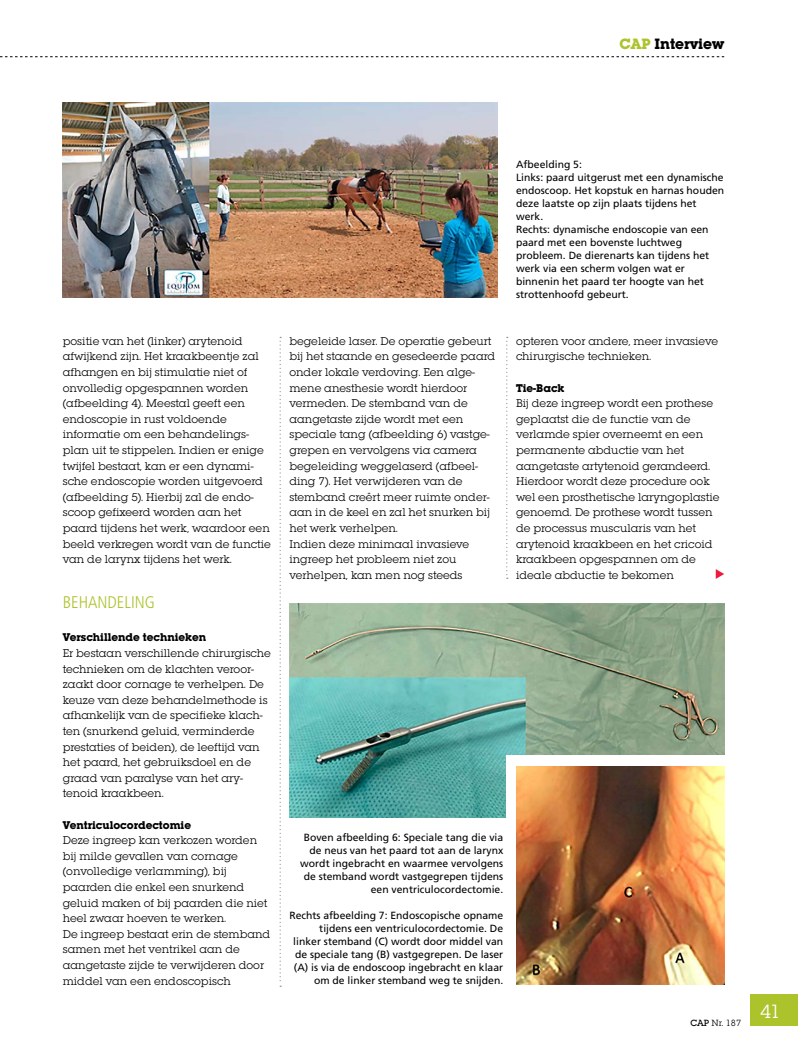
<style>
.page{position:relative;width:798px;height:1053px;background:#fff}
.page>*{position:absolute;margin:0;border:0;box-sizing:border-box;transform-origin:0 0}
.t1{font:20px "Lubalin Graph EF";color:#fff}
.t2{font:300 condensed 16.88px "Frutiger LT Std";color:#adc32b}
.t3{font:700 15.62px "Lubalin Graph EF";color:#000}
.t4{font:11.75px/15.6px "Lubalin Graph EF";color:#000}
.t5{font:700 11.75px "Lubalin Graph EF";color:#000}
.t6{font:10.38px/13px "Frutiger LT Std";color:#000;text-align:right}
.t7{font:9.38px "Lubalin Graph EF";color:#000}
.s1{color:#adc32b}
.s2{font-weight:500}
</style>
<div class="page">
<svg style="left:279px;top:337px;width:2px;height:649px"></svg>
<svg style="left:506px;top:337px;width:1px;height:242px"></svg>
<svg style="left:0;top:56px;width:724px;height:1px"></svg>
<img style="left:63px;top:102px;width:434px;height:196px">
<img style="left:289px;top:603px;width:435px;height:214px">
<div style="left:506px;top:755px;width:225px;height:82px;background:#fff"></div>
<img style="left:516px;top:766px;width:208px;height:218px">
<div style="left:749px;top:994px;width:48px;height:31px;background:#adc32b"></div>
<svg style="left:715px;top:569px;width:9px;height:10px"></svg>
<h3 class="t3" style="left:619px;top:34px;width:106px"><span class="s1">CAP</span> Interview</h3>
<p class="t4" style="left:63px;top:333px;width:210px">positie van het (linker) arytenoid afwijkend zijn. Het kraakbeentje zal afhangen en bij stimulatie niet of onvolledig opgespannen worden (afbeelding 4). Meestal geeft een endoscopie in rust voldoende informatie om een behandelings&shy;plan uit te stippelen. Indien er enige twijfel bestaat, kan er een dynami&shy;sche endoscopie worden uitgevoerd (afbeelding 5). Hierbij zal de endo&shy;scoop gefixeerd worden aan het paard tijdens het werk, waardoor een beeld verkregen wordt van de functie van de larynx tijdens het werk.</p>
<h2 class="t2" style="left:63px;top:592px;width:94px">BEHANDELING</h2>
<p class="t5" style="left:63px;top:630px;width:145px">Verschillende technieken</p>
<p class="t4" style="left:63px;top:645px;width:209px">Er bestaan verschillende chirurgische technieken om de klachten veroor&shy;zaakt door cornage te verhelpen. De keuze van deze behandelmethode is afhankelijk van de specifieke klach&shy;ten (snurkend geluid, verminderde prestaties of beiden), de leeftijd van het paard, het gebruiksdoel en de graad van paralyse van het ary&shy;tenoid kraakbeen.</p>
<p class="t5" style="left:63px;top:817px;width:130px">Ventriculocordectomie</p>
<p class="t4" style="left:63px;top:832px;width:209px">Deze ingreep kan verkozen worden bij milde gevallen van cornage (onvolledige verlamming), bij paarden die enkel een snurkend geluid maken of bij paarden die niet heel zwaar hoeven te werken.<br>De ingreep bestaat erin de stemband samen met het ventrikel aan de aangetaste zijde te verwijderen door middel van een endoscopisch</p>
<p class="t6" style="left:516px;top:158px;width:209px;text-align:left">Afbeelding 5:<br>Links: paard uitgerust met een dynamische endoscoop. Het kopstuk en harnas houden deze laatste op zijn plaats tijdens het werk.<br>Rechts: dynamische endoscopie van een paard met een bovenste luchtweg probleem. De dierenarts kan tijdens het werk via een scherm volgen wat er binnenin het paard ter hoogte van het strottenhoofd gebeurt.</p>
<p class="t4" style="left:289px;top:333px;width:207px">begeleide laser. De operatie gebeurt bij het staande en gesedeerde paard onder lokale verdoving. Een alge&shy;mene anesthesie wordt hierdoor vermeden. De stemband van de aangetaste zijde wordt met een speciale tang (afbeelding 6) vastge&shy;grepen en vervolgens via camera begeleiding weggelaserd (afbeel&shy;ding 7). Het verwijderen van de stemband creërt meer ruimte onder&shy;aan in de keel en zal het snurken bij het werk verhelpen.<br>Indien deze minimaal invasieve ingreep het probleem niet zou verhelpen, kan men nog steeds</p>
<p class="t4" style="left:516px;top:333px;width:204px">opteren voor andere, meer invasieve chirurgische technieken.</p>
<p class="t5" style="left:516px;top:380px;width:50px">Tie-Back</p>
<p class="t4" style="left:516px;top:395px;width:205px">Bij deze ingreep wordt een prothese geplaatst die de functie van de verlamde spier overneemt en een permanente abductie van het aangetaste artytenoid gerandeerd.<br>Hierdoor wordt deze procedure ook wel een prosthetische laryngoplastie genoemd. De prothese wordt tussen de processus muscularis van het arytenoid kraakbeen en het cricoid kraakbeen opgespannen om de ideale abductie te bekomen</p>
<p class="t6" style="left:300px;top:830px;width:204px">Boven afbeelding 6: Speciale tang die via de neus van het paard tot aan de larynx wordt ingebracht en waarmee vervolgens de stemband wordt vastgegrepen tijdens een ventriculocordectomie.</p>
<p class="t6" style="left:289px;top:908px;width:215px">Rechts afbeelding 7: Endoscopische opname tijdens een ventriculocordectomie. De linker stemband (C) wordt door middel van de speciale tang (B) vastgegrepen. De laser (A) is via de endoscoop ingebracht en klaar om de linker stemband weg te snijden.</p>
<p class="t7" style="left:690px;top:1017px;width:52px"><span class="s2">CAP</span> Nr. 187</p>
<h1 class="t1" style="left:760px;top:1000px;width:22px">41</h1>
</div>
